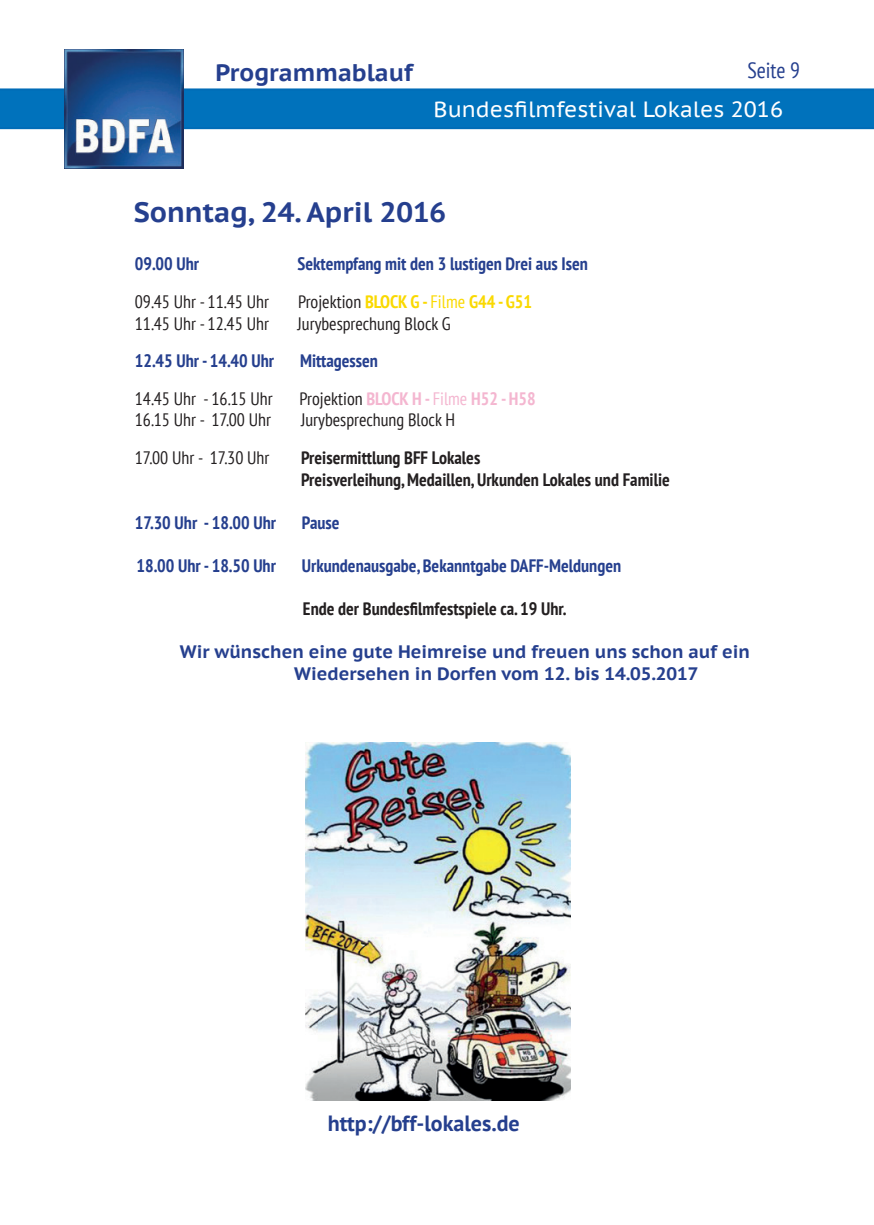
<style>
.page{position:relative;width:874px;height:1225px;background:#fff}
.page>*{position:absolute;margin:0;border:0;box-sizing:border-box;transform-origin:0 0}
.t1{font:700 28px "PT Sans Caption";color:#253f8e}
.t2{font:700 24px "PT Sans Caption";color:#253f8e}
.t3{font:22px "PT Sans Caption";color:#fff}
.t4{font:700 22px "PT Sans";color:#253f8e}
.t5{font:condensed 22px "PT Sans";color:#253f8e}
.t6{font:700 condensed 18px "PT Sans";color:#253f8e}
.t7{font:condensed 18px "PT Sans";color:#231f20}
.t8{font:700 condensed 18px "PT Sans";color:#231f20}
.t9{font:700 18px "PT Sans Caption";color:#253f8e}
.t10{font:700 condensed 18px "PT Sans";color:#fad900}
.t11{font:700 condensed 18px "PT Sans";color:#f4b6d0}
.s1{font-weight:400;color:#231f20}
.s2{font-weight:400}
</style>
<div class="page">
<div style="left:0;top:88px;width:873px;height:41px;background:#0072bc"></div>
<img style="left:65px;top:49px;width:119px;height:119px">
<img style="left:305px;top:743px;width:265px;height:358px">
<p class="t2" style="left:215px;top:57px;width:199px">Programmablauf</p>
<p class="t5" style="left:747px;top:57px;width:54px">Seite 9</p>
<p class="t3" style="left:433px;top:95px;width:351px">Bundesfilmfestival Lokales 2016</p>
<p class="t1" style="left:134px;top:194px;width:314px">Sonntag, 24. April 2016</p>
<p class="t6" style="left:135px;top:252px;width:66px">09.00 Uhr</p>
<p class="t6" style="left:297px;top:252px;width:292px">Sektempfang mit den 3 lustigen Drei aus Isen</p>
<p class="t7" style="left:135px;top:290px;width:135px">09.45 Uhr - 11.45 Uhr</p>
<p class="t10" style="left:298px;top:290px;width:235px"><span class="s1">Projektion</span> BLOCK G - <span class="s2">Filme</span> G44 - G51</p>
<p class="t7" style="left:135px;top:312px;width:135px">11.45 Uhr - 12.45 Uhr</p>
<p class="t7" style="left:297px;top:312px;width:154px">Jurybesprechung Block G</p>
<p class="t6" style="left:135px;top:349px;width:141px">12.45 Uhr - 14.40 Uhr</p>
<p class="t6" style="left:300px;top:349px;width:79px">Mittagessen</p>
<p class="t7" style="left:135px;top:387px;width:139px">14.45 Uhr - 16.15 Uhr</p>
<p class="t11" style="left:299px;top:386px;width:237px"><span class="s1">Projektion</span> BLOCK H - <span class="s2">Filme</span> H52 - H58</p>
<p class="t7" style="left:135px;top:408px;width:138px">16.15 Uhr - 17.00 Uhr</p>
<p class="t7" style="left:301px;top:408px;width:155px">Jurybesprechung Block H</p>
<p class="t7" style="left:135px;top:446px;width:136px">17.00 Uhr - 17.30 Uhr</p>
<p class="t8" style="left:301px;top:446px;width:180px">Preisermittlung BFF Lokales</p>
<p class="t8" style="left:301px;top:467px;width:370px">Preisverleihung, Medaillen, Urkunden Lokales und Familie</p>
<p class="t6" style="left:135px;top:510px;width:143px">17.30 Uhr - 18.00 Uhr</p>
<p class="t6" style="left:302px;top:510px;width:39px">Pause</p>
<p class="t6" style="left:136px;top:554px;width:141px">18.00 Uhr - 18.50 Uhr</p>
<p class="t6" style="left:302px;top:554px;width:320px">Urkundenausgabe, Bekanntgabe DAFF-Meldungen</p>
<p class="t8" style="left:303px;top:597px;width:265px">Ende der Bundesfilmfestspiele ca. 19 Uhr.</p>
<p class="t9" style="left:180px;top:640px;width:571px">Wir wünschen eine gute Heimreise und freuen uns schon auf ein</p>
<p class="t9" style="left:294px;top:662px;width:405px">Wiedersehen in Dorfen vom 12. bis 14.05.2017</p>
<p class="t4" style="left:327px;top:1109px;width:193px">http://bff-lokales.de</p>
</div>
